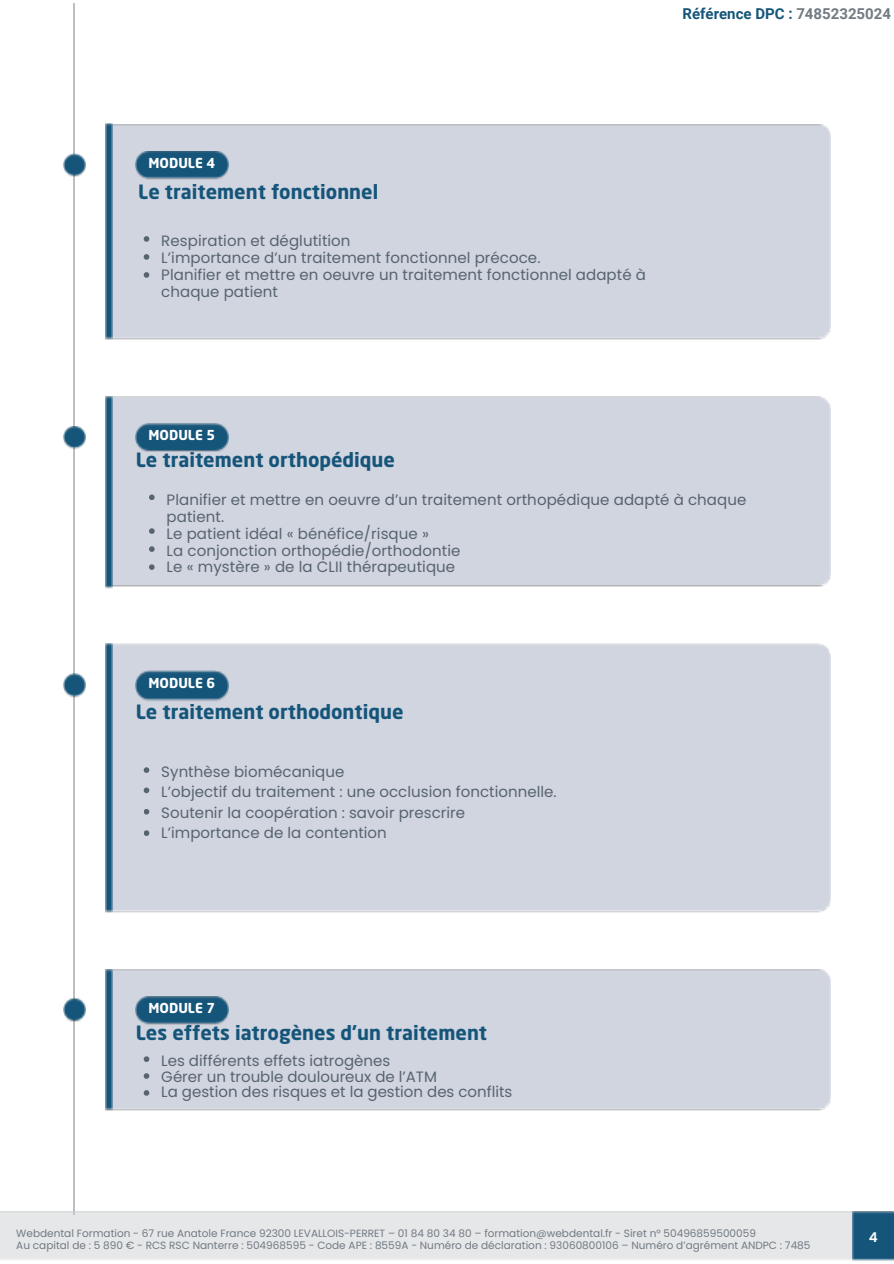
<style>
.page{position:relative;width:894px;height:1264px;background:#fff}
.page>*{position:absolute;margin:0;border:0;box-sizing:border-box;transform-origin:0 0}
.t1{font:700 19.5px "Neo Sans Std";color:#16557a}
.t2{font:15px/16.8px "Poppins";letter-spacing:.005em;color:#57646e}
.t3{font:700 15px "Roboto";color:#16557a}
.t4{font:700 13.5px "Neo Sans Std";color:#fff}
.t5{font:600 13.5px "Poppins";color:#fff}
.t6{font:10.5px/12.3px "Poppins";color:#717a83}
.s1{color:#717a83}
</style>
<div class="page">
<img style="left:852px;top:1211px;width:40px;height:50px">
<img style="left:63px;top:153px;width:23px;height:24px">
<div style="left:113px;top:125px;width:716px;height:214px;background:#d1d5e0"></div>
<img style="left:105px;top:123px;width:8px;height:216px">
<img style="left:135px;top:152px;width:93px;height:28px">
<img style="left:63px;top:426px;width:23px;height:24px">
<div style="left:113px;top:396px;width:716px;height:190px;background:#d1d5e0"></div>
<img style="left:105px;top:396px;width:8px;height:192px">
<img style="left:135px;top:423px;width:93px;height:28px">
<img style="left:63px;top:674px;width:23px;height:23px">
<div style="left:113px;top:644px;width:716px;height:268px;background:#d1d5e0"></div>
<img style="left:105px;top:644px;width:8px;height:268px">
<img style="left:135px;top:670px;width:93px;height:31px">
<img style="left:63px;top:998px;width:23px;height:23px">
<div style="left:113px;top:969px;width:716px;height:141px;background:#d1d5e0"></div>
<img style="left:105px;top:969px;width:8px;height:141px">
<img style="left:135px;top:996px;width:93px;height:28px">
<svg style="left:144px;top:236px;width:5px;height:6px"></svg>
<svg style="left:144px;top:254px;width:5px;height:6px"></svg>
<svg style="left:144px;top:272px;width:5px;height:6px"></svg>
<svg style="left:144px;top:767px;width:5px;height:6px"></svg>
<svg style="left:144px;top:787px;width:5px;height:6px"></svg>
<svg style="left:144px;top:809px;width:5px;height:5px"></svg>
<svg style="left:144px;top:830px;width:5px;height:6px"></svg>
<svg style="left:144px;top:1056px;width:5px;height:5px"></svg>
<svg style="left:144px;top:1073px;width:5px;height:5px"></svg>
<svg style="left:144px;top:1090px;width:5px;height:5px"></svg>
<svg style="left:149px;top:494px;width:5px;height:6px"></svg>
<svg style="left:149px;top:528px;width:6px;height:6px"></svg>
<svg style="left:149px;top:546px;width:5px;height:6px"></svg>
<svg style="left:149px;top:564px;width:5px;height:6px"></svg>
<p class="t3" style="left:682px;top:5px;width:210px">Référence DPC : <span class="s1">74852325024</span></p>
<h4 class="t4" style="left:148px;top:157px;width:68px">MODULE 4</h4>
<p class="t1" style="left:138px;top:184px;width:241px">Le traitement fonctionnel</p>
<p class="t2" style="left:161px;top:232px;width:486px">Respiration et déglutition<br>L’importance d’un traitement fonctionnel précoce.<br>Planifier et mettre en oeuvre un traitement fonctionnel adapté à chaque patient</p>
<p class="t4" style="left:148px;top:429px;width:68px">MODULE 5</p>
<p class="t1" style="left:136px;top:452px;width:261px">Le traitement orthopédique</p>
<p class="t2" style="left:166px;top:491px;width:581px">Planifier et mettre en oeuvre d’un traitement orthopédique adapté à chaque patient.<br>Le patient idéal « bénéfice/risque »<br>La conjonction orthopédie/orthodontie<br>Le « mystère » de la CLII thérapeutique</p>
<p class="t4" style="left:148px;top:677px;width:68px">MODULE 6</p>
<h2 class="t1" style="left:136px;top:704px;width:269px">Le traitement orthodontique</h2>
<h4 class="t2" style="left:161px;top:761px;width:397px;line-height:20.2px">Synthèse biomécanique<br>L’objectif du traitement : une occlusion fonctionnelle.<br>Soutenir la coopération : savoir prescrire L’importance de la contention</h4>
<p class="t4" style="left:148px;top:1002px;width:68px">MODULE 7</p>
<h1 class="t1" style="left:136px;top:1025px;width:353px">Les effets iatrogènes d’un traitement</h1>
<h1 class="t2" style="left:161px;top:1052px;width:352px;line-height:15.8px">Les différents effets iatrogènes<br>Gérer un trouble douloureux de l’ATM<br>La gestion des risques et la gestion des conflits</h1>
<p class="t6" style="left:16px;top:1227px;width:795px">Webdental Formation - 67 rue Anatole France 92300 LEVALLOIS-PERRET – 01 84 80 34 80 – formation@webdental.fr - Siret n° 50496859500059<br>Au capital de : 5 890 € - RCS RSC Nanterre : 504968595 - Code APE : 8559A - Numéro de déclaration : 93060800106 – Numéro d’agrément ANDPC : 7485</p>
<h2 class="t5" style="left:868px;top:1227px;width:10px">4</h2>
</div>
